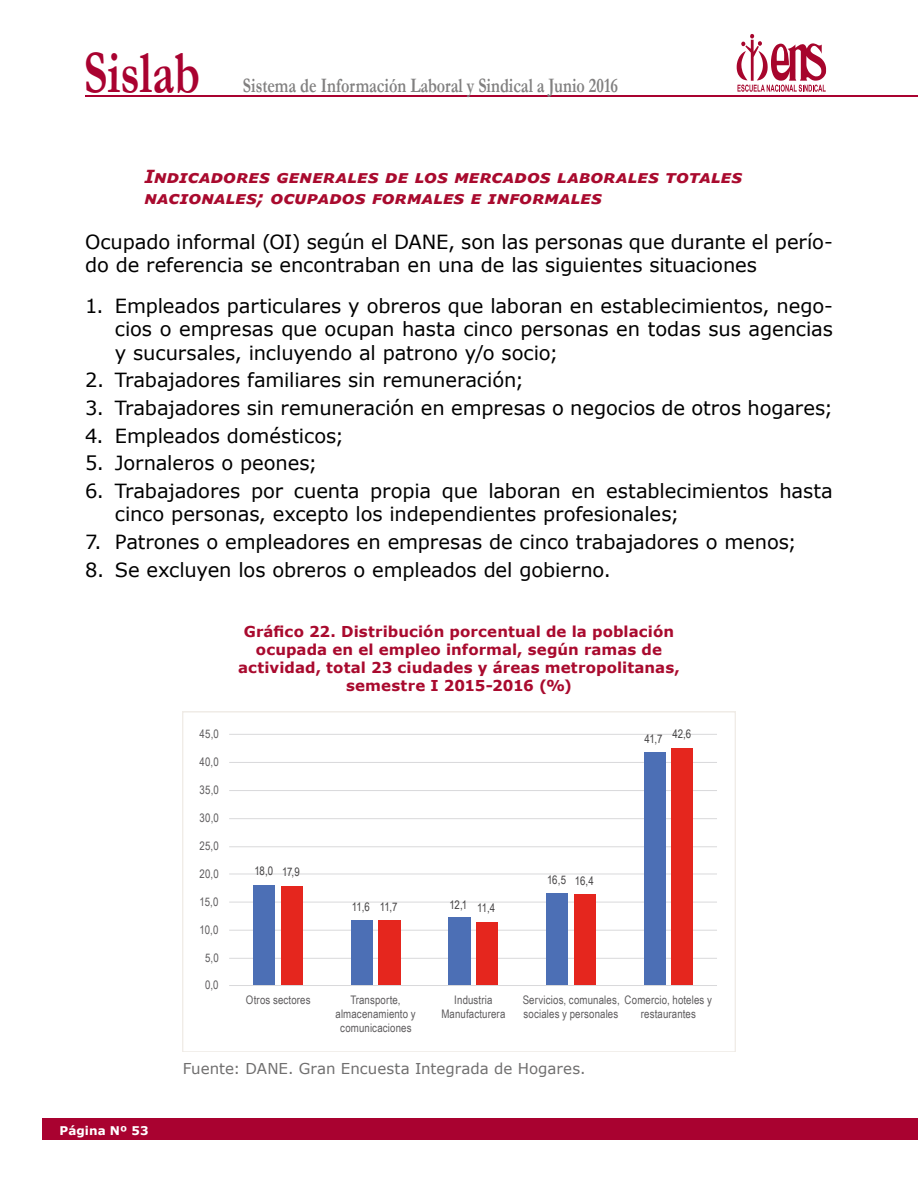
<style>
.page{position:relative;width:918px;height:1188px;background:#fff}
.page>*{position:absolute;margin:0;border:0;box-sizing:border-box;transform-origin:0 0}
.t1{font:700 60.75px "Garamond";color:#a90230;scale:.76 1}
.t2{font:700 20.7px "Garamond";color:#818080;scale:.78 1}
.t3{font:19.5px/23.4px "Verdana";letter-spacing:-.005em;color:#000}
.t4{font:italic 700 18px/21.6px "Verdana";letter-spacing:-.01em;color:#a90a2e}
.t5{font:700 15px/18px "Verdana";letter-spacing:.005em;color:#a90a2e;text-align:center}
.t6{font:15px "Verdana";letter-spacing:.005em;color:#706f6f}
.t7{font:700 12px "Verdana";letter-spacing:.005em;color:#fff}
.t8{font:11.85px/13.8px "Arial Narrow";letter-spacing:.01em;color:#5d5b5d;text-align:center}
.t9{font:11.85px "Arial Narrow";letter-spacing:-.03em;color:#454344}
</style>
<div class="page">
<div style="left:43px;top:1118px;width:875px;height:22px;background:#a90230"></div>
<hr style="left:86px;top:95px;width:832px;height:2px;background:#a90230">
<svg style="left:737px;top:34px;width:89px;height:58px"></svg>
<div style="left:183px;top:712px;width:552px;height:340px;border:2px solid #f0ece7"></div>
<hr style="left:229px;top:958px;width:488px;height:1px;background:#d9d9db">
<hr style="left:229px;top:930px;width:488px;height:1px;background:#d9d9db">
<hr style="left:229px;top:902px;width:488px;height:1px;background:#d9d9db">
<hr style="left:229px;top:874px;width:488px;height:1px;background:#d9d9db">
<hr style="left:229px;top:846px;width:488px;height:1px;background:#d9d9db">
<hr style="left:229px;top:818px;width:488px;height:1px;background:#d9d9db">
<hr style="left:229px;top:790px;width:488px;height:1px;background:#d9d9db">
<hr style="left:229px;top:762px;width:488px;height:1px;background:#d9d9db">
<hr style="left:229px;top:734px;width:488px;height:1px;background:#d9d9db">
<div style="left:644px;top:753px;width:22px;height:233px;background:#4c6fb5"></div>
<div style="left:253px;top:885px;width:22px;height:101px;background:#4c6fb5"></div>
<div style="left:351px;top:921px;width:22px;height:65px;background:#4c6fb5"></div>
<div style="left:448px;top:918px;width:23px;height:68px;background:#4c6fb5"></div>
<div style="left:546px;top:893px;width:22px;height:93px;background:#4c6fb5"></div>
<div style="left:281px;top:886px;width:22px;height:100px;background:#e5261e"></div>
<div style="left:378px;top:921px;width:23px;height:65px;background:#e5261e"></div>
<div style="left:476px;top:922px;width:22px;height:64px;background:#e5261e"></div>
<div style="left:574px;top:894px;width:22px;height:92px;background:#e5261e"></div>
<div style="left:671px;top:748px;width:22px;height:238px;background:#e5261e"></div>
<hr style="left:229px;top:985px;width:488px;height:1px;background:#d9d9db">
<h1 class="t1" style="left:84px;top:32px;width:154px">Sislab</h1>
<p class="t2" style="left:243px;top:71px;width:482px">Sistema de Información Laboral y Sindical a Junio 2016</p>
<p class="t4" style="left:145px;top:165px;width:599px">Indicadores generales de los mercados laborales totales nacionales; ocupados formales e informales</p>
<p class="t3" style="left:85px;top:230px;width:749px">Ocupado informal (OI) según el DANE, son las personas que durante el perío&shy;do de referencia se encontraban en una de las siguientes situaciones</p>
<p class="t3" style="left:115px;top:294px;width:720px;text-align:justify;text-indent:-30px">1. Empleados particulares y obreros que laboran en establecimientos, nego&shy;cios o empresas que ocupan hasta cinco personas en todas sus agencias y sucursales, incluyendo al patrono y/o socio;</p>
<p class="t3" style="left:85px;top:368px;width:440px">2. Trabajadores familiares sin remuneración;</p>
<p class="t3" style="left:85px;top:396px;width:749px">3. Trabajadores sin remuneración en empresas o negocios de otros hogares;</p>
<p class="t3" style="left:85px;top:424px;width:260px">4. Empleados domésticos;</p>
<p class="t3" style="left:85px;top:451px;width:234px">5. Jornaleros o peones;</p>
<p class="t3" style="left:115px;top:479px;width:720px;text-indent:-30px">6. Trabajadores por cuenta propia que laboran en establecimientos hasta cinco personas, excepto los independientes profesionales;</p>
<p class="t3" style="left:85px;top:530px;width:713px">7. Patrones o empleadores en empresas de cinco trabajadores o menos;</p>
<p class="t3" style="left:85px;top:558px;width:522px">8. Se excluyen los obreros o empleados del gobierno.</p>
<p class="t8" style="left:200px;top:727px;width:21px">45,0</p>
<p class="t8" style="left:200px;top:755px;width:21px">40,0</p>
<p class="t8" style="left:200px;top:783px;width:21px">35,0</p>
<p class="t8" style="left:200px;top:811px;width:21px">30,0</p>
<p class="t8" style="left:200px;top:838px;width:21px">25,0</p>
<p class="t8" style="left:200px;top:866px;width:21px">20,0</p>
<p class="t8" style="left:200px;top:894px;width:20px">15,0</p>
<p class="t8" style="left:200px;top:922px;width:20px">10,0</p>
<p class="t8" style="left:205px;top:950px;width:15px">5,0</p>
<p class="t8" style="left:205px;top:978px;width:15px">0,0</p>
<p class="t5" style="left:238px;top:622px;width:443px">Gráfico 22. Distribución porcentual de la población ocupada en el empleo informal, según ramas de actividad, total 23 ciudades y áreas metropolitanas, semestre I 2015-2016 (%)</p>
<p class="t9" style="left:254px;top:863px;width:20px">18,0</p>
<p class="t9" style="left:282px;top:863px;width:19px">17,9</p>
<p class="t9" style="left:352px;top:898px;width:19px">11,6</p>
<p class="t9" style="left:450px;top:896px;width:19px">12,1</p>
<p class="t9" style="left:380px;top:898px;width:19px">11,7</p>
<p class="t9" style="left:477px;top:900px;width:19px">11,4</p>
<p class="t9" style="left:645px;top:730px;width:19px">41,7</p>
<p class="t9" style="left:672px;top:725px;width:20px">42,6</p>
<p class="t9" style="left:547px;top:871px;width:21px">16,5</p>
<p class="t9" style="left:575px;top:872px;width:20px">16,4</p>
<p class="t8" style="left:246px;top:993px;width:66px">Otros sectores</p>
<p class="t8" style="left:336px;top:993px;width:82px">Transporte, almacenamiento y comunicaciones</p>
<p class="t8" style="left:441px;top:993px;width:66px">Industria<br>Manufacturera</p>
<p class="t8" style="left:523px;top:993px;width:191px;text-align:left">Servicios, comunales, Comercio, hoteles y sociales y personales</p>
<p class="t8" style="left:641px;top:1007px;width:57px">restaurantes</p>
<p class="t7" style="left:60px;top:1122px;width:91px">Página Nº 53</p>
<p class="t6" style="left:183px;top:1058px;width:404px">Fuente: DANE. Gran Encuesta Integrada de Hogares.</p>
</div>
